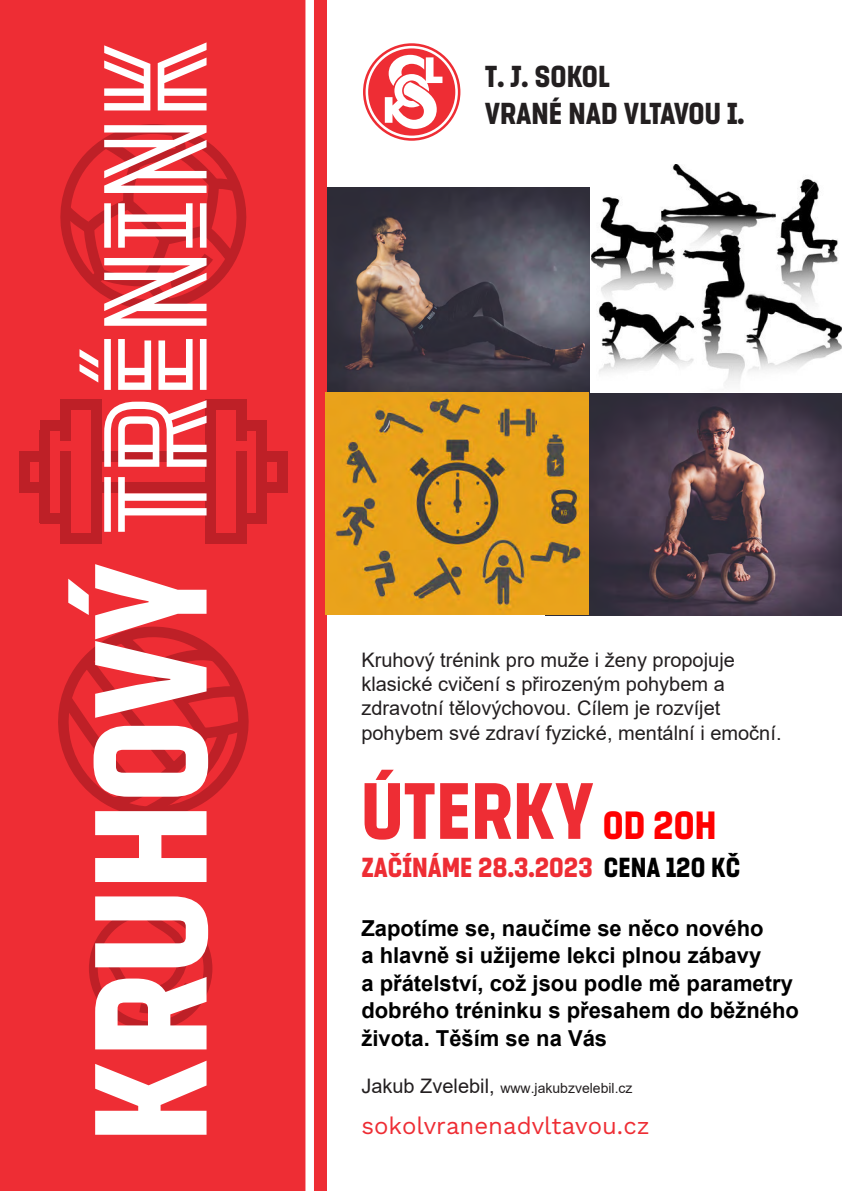
<style>
.page{position:relative;width:842px;height:1191px;background:#fff}
.page>*{position:absolute;margin:0;border:0;box-sizing:border-box;transform-origin:0 0}
.t1{font:160px "Sokol Tyrs";color:#fff}
.t2{font:80px "Sokol Tyrs";color:#ee2d34}
.t3{font:30.8px/37px "Sokol Tyrs";color:#231f20}
.t4{font:28px "Sokol Tyrs";color:#ee2d34}
.t5{font:24px "Work Sans";color:#ee2d34}
.t6{font:700 22px/27.5px "Arial";color:#000}
.t7{font:20px/24.1px "Arial";color:#231f20}
.t8{font:14px "Arial";color:#231f20}
.s1{font-family:"Sokol Fugner";font-size:147px}
.s2{font-size:40px;color:#f00}
.s3{color:#000}
.s4{font-size:20px}
</style>
<div class="page">
<img style="left:591px;top:165px;width:250px;height:220px">
<img style="left:327px;top:188px;width:262px;height:427px">
<img style="left:546px;top:393px;width:296px;height:222px">
<div style="left:0;top:0;width:327px;height:1191px;background:#ee2d34"></div>
<svg style="left:363px;top:43px;width:97px;height:98px"></svg>
<svg style="left:366px;top:46px;width:92px;height:92px"></svg>
<div style="left:305px;top:0;width:9px;height:1191px;background:#fff"></div>
<svg style="left:60px;top:124px;width:187px;height:186px"></svg>
<div style="left:91px;top:451px;width:124px;height:10px;background:#be2027"></div>
<div style="left:91px;top:409px;width:11px;height:135px;background:#be2027"></div>
<div style="left:60px;top:451px;width:11px;height:93px;background:#be2027"></div>
<div style="left:60px;top:404px;width:11px;height:36px;background:#be2027"></div>
<div style="left:40px;top:430px;width:10px;height:93px;background:#be2027"></div>
<div style="left:60px;top:399px;width:42px;height:10px;background:#be2027"></div>
<div style="left:60px;top:533px;width:31px;height:11px;background:#be2027"></div>
<div style="left:91px;top:482px;width:124px;height:10px;background:#be2027"></div>
<div style="left:263px;top:451px;width:18px;height:10px;background:#be2027"></div>
<div style="left:263px;top:482px;width:18px;height:10px;background:#be2027"></div>
<div style="left:26px;top:451px;width:17px;height:10px;background:#be2027"></div>
<div style="left:26px;top:482px;width:17px;height:10px;background:#be2027"></div>
<div style="left:40px;top:420px;width:31px;height:10px;background:#be2027"></div>
<div style="left:40px;top:513px;width:31px;height:10px;background:#be2027"></div>
<div style="left:205px;top:409px;width:10px;height:135px;background:#be2027"></div>
<div style="left:236px;top:451px;width:10px;height:93px;background:#be2027"></div>
<div style="left:277px;top:451px;width:11px;height:41px;background:#be2027"></div>
<div style="left:19px;top:451px;width:10px;height:41px;background:#be2027"></div>
<div style="left:257px;top:430px;width:10px;height:93px;background:#be2027"></div>
<div style="left:205px;top:399px;width:41px;height:10px;background:#be2027"></div>
<div style="left:215px;top:533px;width:31px;height:11px;background:#be2027"></div>
<div style="left:236px;top:420px;width:31px;height:10px;background:#be2027"></div>
<div style="left:236px;top:513px;width:31px;height:10px;background:#be2027"></div>
<div style="left:236px;top:402px;width:10px;height:38px;background:#be2027"></div>
<svg style="left:89px;top:906px;width:123px;height:124px"></svg>
<svg style="left:58px;top:626px;width:191px;height:192px"></svg>
<p class="t1" style="left:62px;top:1142px;width:1104px;rotate:-90deg">KRUHOVÝ <span class="s1">trÉnink</span></p>
<p class="t3" style="left:485px;top:58px;width:261px">T. J. SOKOL<br>VRANÉ NAD VLTAVOU I.</p>
<p class="t7" style="left:361px;top:648px;width:422px">Kruhový trénink pro muže i ženy propojuje klasické cvičení s přirozeným pohybem a zdravotní tělovýchovou. Cílem je rozvíjet pohybem své zdraví fyzické, mentální i emoční.</p>
<p class="t2" style="left:361px;top:766px;width:357px">ÚTERKY <span class="s2">OD 20H</span></p>
<p class="t4" style="left:361px;top:852px;width:381px">ZAČÍNÁME 28.3.2023 <span class="s3">CENA 120 KČ</span></p>
<p class="t6" style="left:361px;top:914px;width:439px">Zapotíme se, naučíme se něco nového<br>a hlavně si užijeme lekci plnou zábavy<br>a přátelství, což jsou podle mě parametry dobrého tréninku s přesahem do běžného života. Těším se na Vás</p>
<p class="t8" style="left:361px;top:1078px;width:273px"><span class="s4">Jakub Zvelebil,</span> www.jakubzvelebil.cz</p>
<p class="t5" style="left:361px;top:1107px;width:290px">sokolvranenadvltavou.cz</p>
</div>
